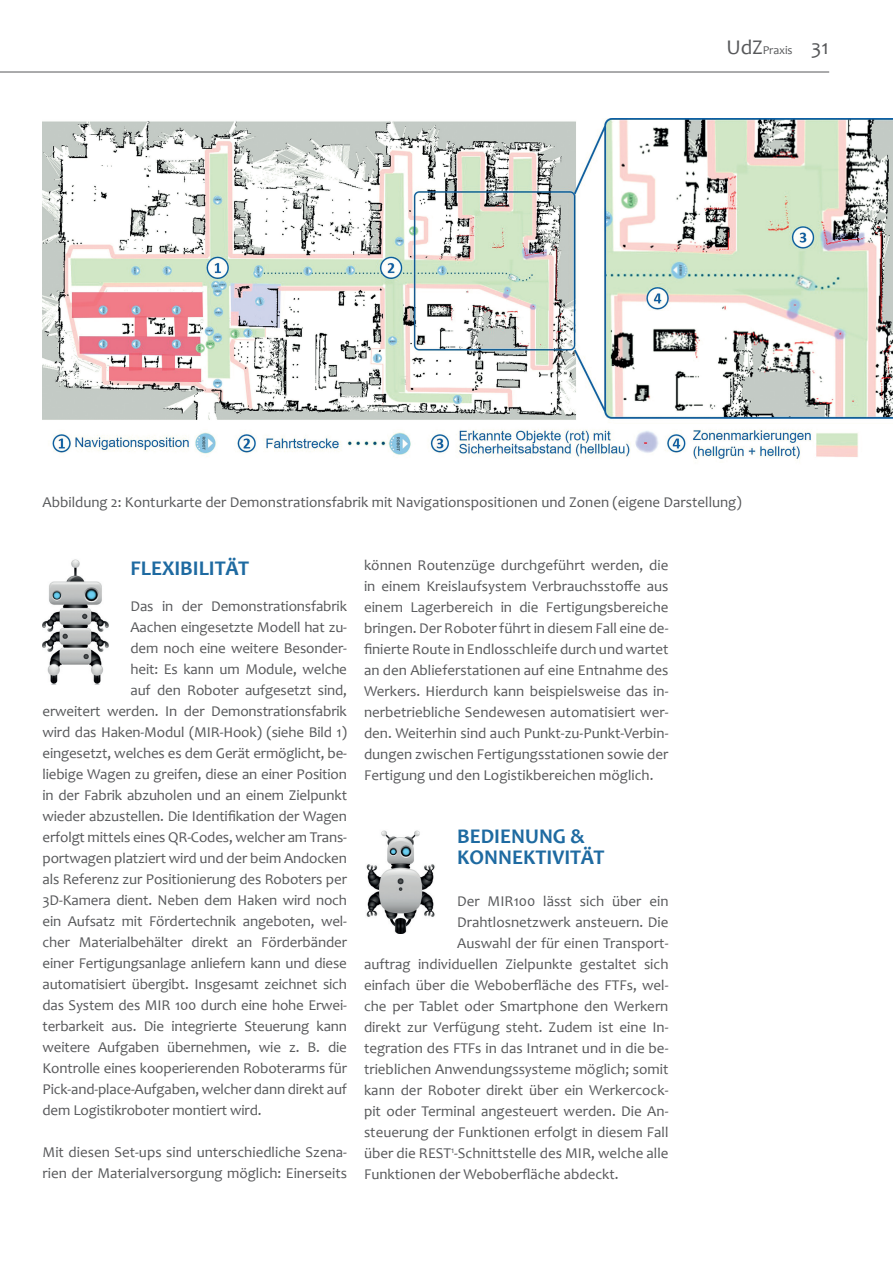
<style>
.page{position:relative;width:893px;height:1263px;background:#fff}
.page>*{position:absolute;margin:0;border:0;box-sizing:border-box;transform-origin:0 0}
.t1{font:700 21px/21px "Candara";color:#1e6aa1}
.t2{font:15px/21px "Candara";letter-spacing:-.01em;color:#57585a}
.t3{font:12px "Candara";letter-spacing:-.01em;color:#57585a}
.s1{font-size:21px}
</style>
<div class="page">
<hr style="left:0;top:72px;width:829px;height:1px;background:#57585a">
<img style="left:43px;top:559px;width:66px;height:125px">
<img style="left:366px;top:830px;width:69px;height:103px">
<img style="left:43px;top:118px;width:850px;height:343px">
<p class="t3" style="left:726px;top:42px;width:104px"><span class="s1">UdZ</span>Praxis <span class="s1">31</span></p>
<p class="t2" style="left:43px;top:492px;width:701px">Abbildung 2: Konturkarte der Demonstrationsfabrik mit Navigationspositionen und Zonen (eigene Darstellung)</p>
<p class="t1" style="left:131px;top:557px;width:120px">FLEXIBILITÄT</p>
<p class="t2" style="left:131px;top:596px;width:218px">Das in der Demonstrationsfabrik</p>
<p class="t2" style="left:131px;top:617px;width:218px">Aachen eingesetzte Modell hat zu-</p>
<p class="t2" style="left:131px;top:638px;width:218px">dem noch eine weitere Besonder-</p>
<p class="t2" style="left:131px;top:659px;width:218px">heit: Es kann um Module, welche</p>
<p class="t2" style="left:131px;top:680px;width:218px">auf den Roboter aufgesetzt sind,</p>
<p class="t2" style="left:43px;top:701px;width:306px">erweitert werden. In der Demonstrationsfabrik</p>
<p class="t2" style="left:43px;top:722px;width:306px">wird das Haken-Modul (MIR-Hook) (siehe Bild 1)</p>
<p class="t2" style="left:43px;top:743px;width:306px">eingesetzt, welches es dem Gerät ermöglicht, be-</p>
<p class="t2" style="left:43px;top:764px;width:306px">liebige Wagen zu greifen, diese an einer Position</p>
<p class="t2" style="left:43px;top:785px;width:306px">in der Fabrik abzuholen und an einem Zielpunkt</p>
<p class="t2" style="left:43px;top:806px;width:306px">wieder abzustellen. Die Identifikation der Wagen</p>
<p class="t2" style="left:43px;top:827px;width:306px">erfolgt mittels eines QR-Codes, welcher am Trans-</p>
<p class="t2" style="left:43px;top:848px;width:306px">portwagen platziert wird und der beim Andocken</p>
<p class="t2" style="left:43px;top:869px;width:306px">als Referenz zur Positionierung des Roboters per</p>
<p class="t2" style="left:43px;top:890px;width:306px">3D-Kamera dient. Neben dem Haken wird noch</p>
<p class="t2" style="left:43px;top:911px;width:306px">ein Aufsatz mit Fördertechnik angeboten, wel-</p>
<p class="t2" style="left:43px;top:932px;width:306px">cher Materialbehälter direkt an Förderbänder</p>
<p class="t2" style="left:43px;top:953px;width:306px">einer Fertigungsanlage anliefern kann und diese</p>
<p class="t2" style="left:43px;top:974px;width:306px">automatisiert übergibt. Insgesamt zeichnet sich</p>
<p class="t2" style="left:43px;top:995px;width:306px">das System des MIR 100 durch eine hohe Erwei-</p>
<p class="t2" style="left:43px;top:1016px;width:306px">terbarkeit aus. Die integrierte Steuerung kann</p>
<p class="t2" style="left:43px;top:1037px;width:306px">weitere Aufgaben übernehmen, wie z. B. die</p>
<p class="t2" style="left:43px;top:1058px;width:306px">Kontrolle eines kooperierenden Roboterarms für</p>
<p class="t2" style="left:43px;top:1079px;width:306px">Pick-and-place-Aufgaben, welcher dann direkt auf</p>
<p class="t2" style="left:43px;top:1100px;width:221px">dem Logistikroboter montiert wird.</p>
<p class="t2" style="left:43px;top:1142px;width:306px">Mit diesen Set-ups sind unterschiedliche Szena&shy;rien der Materialversorgung möglich: Einerseits</p>
<p class="t2" style="left:364px;top:555px;width:306px;text-align:justify">können Routenzüge durchgeführt werden, die in einem Kreislaufsystem Verbrauchsstoffe aus einem Lagerbereich in die Fertigungsbereiche bringen. Der Roboter führt in diesem Fall eine de&shy;finierte Route in Endlosschleife durch und wartet an den Ablieferstationen auf eine Entnahme des Werkers. Hierdurch kann beispielsweise das in&shy;nerbetriebliche Sendewesen automatisiert wer&shy;den. Weiterhin sind auch Punkt-zu-Punkt-Verbin&shy;dungen zwischen Fertigungsstationen sowie der Fertigung und den Logistikbereichen möglich.</p>
<p class="t1" style="left:457px;top:826px;width:149px">BEDIENUNG &amp;<br>KONNEKTIVITÄT</p>
<p class="t2" style="left:457px;top:891px;width:213px">Der MIR100 lässt sich über ein</p>
<p class="t2" style="left:457px;top:912px;width:213px">Drahtlosnetzwerk ansteuern. Die</p>
<p class="t2" style="left:457px;top:933px;width:213px">Auswahl der für einen Transport-</p>
<p class="t2" style="left:364px;top:954px;width:306px">auftrag individuellen Zielpunkte gestaltet sich</p>
<p class="t2" style="left:364px;top:975px;width:306px">einfach über die Weboberfläche des FTFs, wel-</p>
<p class="t2" style="left:364px;top:996px;width:306px">che per Tablet oder Smartphone den Werkern</p>
<p class="t2" style="left:364px;top:1017px;width:306px">direkt zur Verfügung steht. Zudem ist eine In-</p>
<p class="t2" style="left:364px;top:1038px;width:306px">tegration des FTFs in das Intranet und in die be-</p>
<p class="t2" style="left:364px;top:1059px;width:306px">trieblichen Anwendungssysteme möglich; somit</p>
<p class="t2" style="left:364px;top:1080px;width:306px">kann der Roboter direkt über ein Werkercock-</p>
<p class="t2" style="left:364px;top:1101px;width:306px">pit oder Terminal angesteuert werden. Die An-</p>
<p class="t2" style="left:364px;top:1122px;width:306px">steuerung der Funktionen erfolgt in diesem Fall</p>
<p class="t2" style="left:364px;top:1143px;width:306px">über die REST<sup>1</sup>-Schnittstelle des MIR, welche alle</p>
<p class="t2" style="left:364px;top:1164px;width:256px">Funktionen der Weboberfläche abdeckt.</p>
</div>
